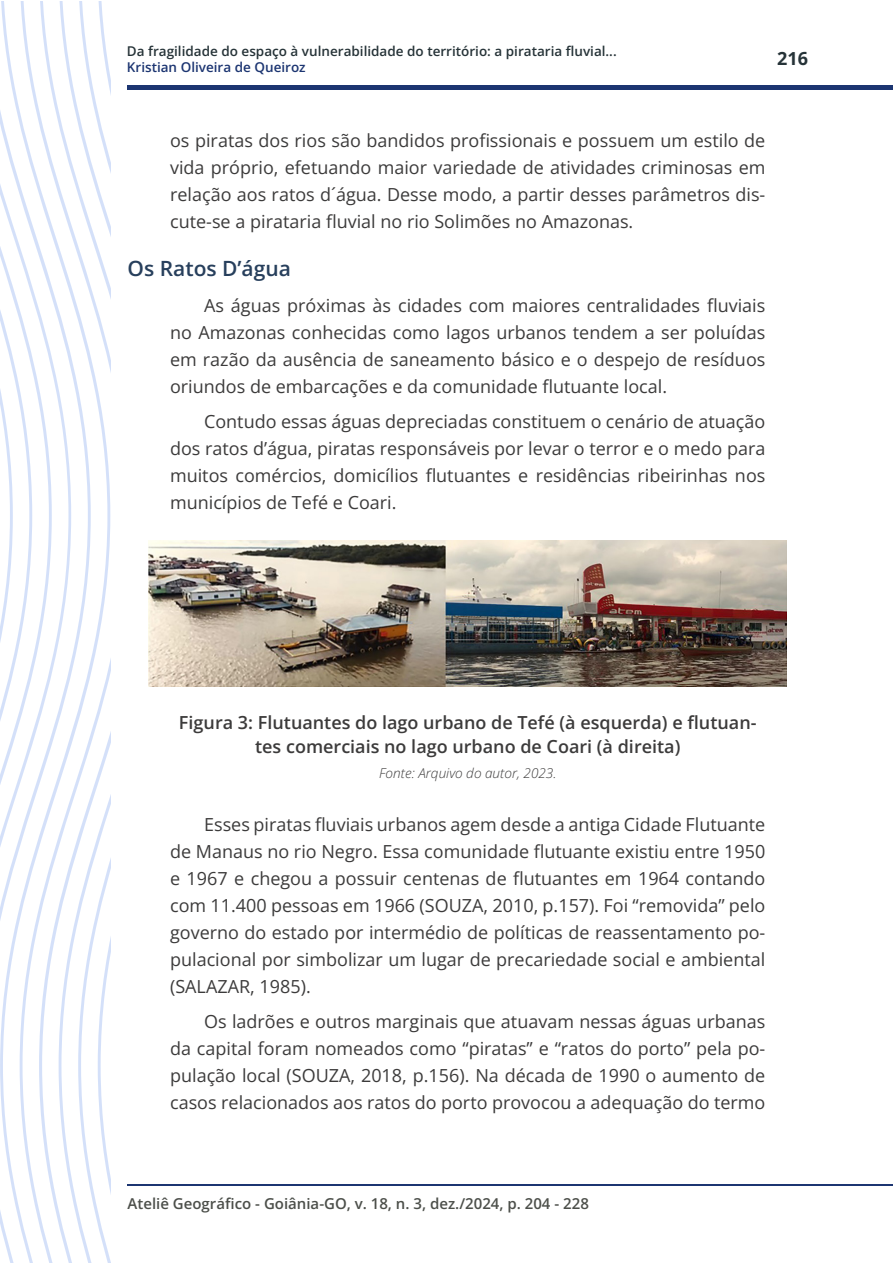
<style>
.page{position:relative;width:893px;height:1263px;background:#fff}
.page>*{position:absolute;margin:0;border:0;box-sizing:border-box;transform-origin:0 0}
.t1{font:600 21px "Open Sans";color:#273f5c}
.t2{font:18px/27px "Open Sans";color:#3c3b3b;text-align:justify}
.t3{font:600 18px/24px "Open Sans";color:#3c3b3b;text-align:center}
.t4{font:700 18px "Open Sans";color:#263338}
.t5{font:600 15px "Open Sans";color:#4c4f4a}
.t6{font:600 13.5px "Open Sans";color:#263338}
.t7{font:italic 300 13.5px "Open Sans";color:#3c3b3b}
.t8{font:600 13.5px "Open Sans";color:#1c3571}
</style>
<div class="page">
<hr style="left:128px;top:85px;width:765px;height:4px;background:#1c3571">
<hr style="left:128px;top:1184px;width:765px;height:1px;background:#1c3571">
<svg style="left:91px;top:2px;width:19px;height:1261px"></svg>
<svg style="left:71px;top:2px;width:20px;height:1261px"></svg>
<svg style="left:52px;top:2px;width:19px;height:1261px"></svg>
<svg style="left:32px;top:2px;width:20px;height:1261px"></svg>
<svg style="left:0;top:2px;width:32px;height:1261px"></svg>
<img style="left:149px;top:540px;width:638px;height:146px">
<p class="t6" style="left:127px;top:41px;width:491px">Da fragilidade do espaço à vulnerabilidade do território: a pirataria fluvial...</p>
<p class="t8" style="left:127px;top:58px;width:180px">Kristian Oliveira de Queiroz</p>
<p class="t4" style="left:777px;top:46px;width:32px">216</p>
<p class="t2" style="left:170px;top:126px;width:597px">os piratas dos rios são bandidos profissionais e possuem um estilo de vida próprio, efetuando maior variedade de atividades criminosas em relação aos ratos d´água. Desse modo, a partir desses parâmetros dis&shy;cute-se a pirataria fluvial no rio Solimões no Amazonas.</p>
<p class="t1" style="left:128px;top:254px;width:165px">Os Ratos D’água</p>
<p class="t2" style="left:170px;top:291px;width:597px;text-indent:34px">As águas próximas às cidades com maiores centralidades fluviais no Amazonas conhecidas como lagos urbanos tendem a ser poluídas em razão da ausência de saneamento básico e o despejo de resíduos oriundos de embarcações e da comunidade flutuante local.</p>
<p class="t2" style="left:170px;top:408px;width:597px;text-indent:34px">Contudo essas águas depreciadas constituem o cenário de atuação dos ratos d’água, piratas responsáveis por levar o terror e o medo para muitos comércios, domicílios flutuantes e residências ribeirinhas nos municípios de Tefé e Coari.</p>
<p class="t3" style="left:179px;top:710px;width:579px">Figura 3: Flutuantes do lago urbano de Tefé (à esquerda) e flutuan&shy;tes comerciais no lago urbano de Coari (à direita)</p>
<p class="t7" style="left:379px;top:764px;width:179px">Fonte: Arquivo do autor, 2023.</p>
<p class="t2" style="left:170px;top:810px;width:597px;text-indent:34px">Esses piratas fluviais urbanos agem desde a antiga Cidade Flutuante de Manaus no rio Negro. Essa comunidade flutuante existiu entre 1950 e 1967 e chegou a possuir centenas de flutuantes em 1964 contando com 11.400 pessoas em 1966 (SOUZA, 2010, p.157). Foi “removida” pelo governo do estado por intermédio de políticas de reassentamento po&shy;pulacional por simbolizar um lugar de precariedade social e ambiental (SALAZAR, 1985).</p>
<p class="t2" style="left:170px;top:1008px;width:597px;text-indent:34px">Os ladrões e outros marginais que atuavam nessas águas urbanas da capital foram nomeados como “piratas” e “ratos do porto” pela po&shy;pulação local (SOUZA, 2018, p.156). Na década de 1990 o aumento de casos relacionados aos ratos do porto provocou a adequação do termo</p>
<p class="t5" style="left:128px;top:1193px;width:463px">Ateliê Geográfico - Goiânia-GO, v. 18, n. 3, dez./2024, p. 204 - 228</p>
</div>
